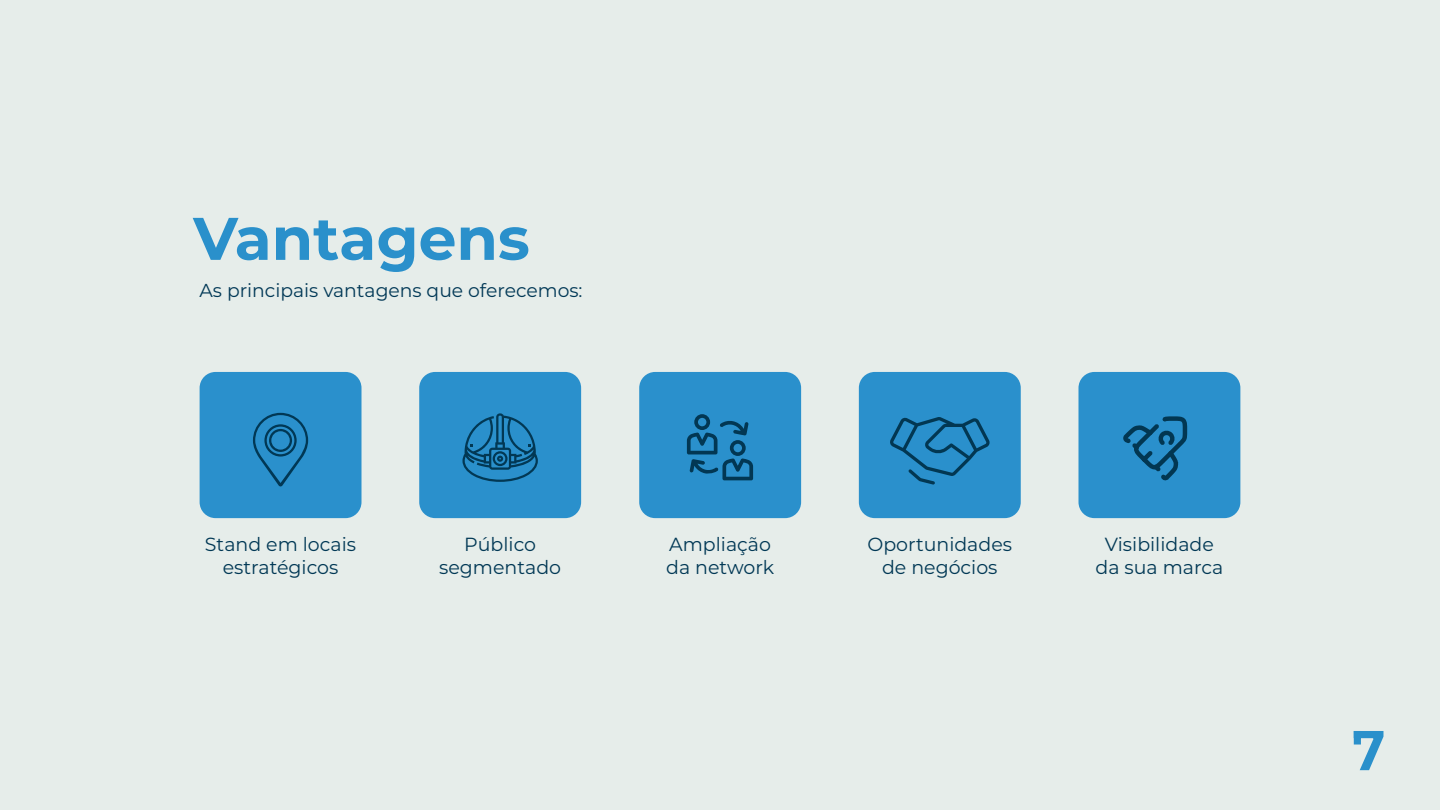
<style>
.page{position:relative;width:1440px;height:810px;background:#e6edea}
.page>*{position:absolute;margin:0;border:0;box-sizing:border-box;transform-origin:0 0}
.t1{font:700 60px "Montserrat";color:#2a90cb}
.t2{font:700 53.7px "Sora";color:#2a90cb}
.t3{font:18.98px/22.8px "Montserrat";color:#013855;text-align:center}
.t4{font:18.75px "Montserrat";color:#013856}
</style>
<div class="page">
<div style="left:200px;top:372px;width:162px;height:146px;background:#2a90cc;border-radius:16px"></div>
<div style="left:419px;top:372px;width:162px;height:146px;background:#2a90cc;border-radius:16px"></div>
<div style="left:639px;top:372px;width:162px;height:146px;background:#2a90cc;border-radius:16px"></div>
<div style="left:859px;top:372px;width:162px;height:146px;background:#2a90cc;border-radius:16px"></div>
<div style="left:1079px;top:372px;width:161px;height:146px;background:#2a90cc;border-radius:16px"></div>
<svg style="left:253px;top:413px;width:55px;height:73px"></svg>
<svg style="left:462px;top:413px;width:76px;height:69px"></svg>
<svg style="left:687px;top:414px;width:66px;height:66px"></svg>
<svg style="left:890px;top:417px;width:100px;height:68px"></svg>
<svg style="left:1123px;top:416px;width:64px;height:65px"></svg>
<h1 class="t1" style="left:193px;top:195px;width:338px">Vantagens</h1>
<p class="t4" style="left:200px;top:278px;width:385px">As principais vantagens que oferecemos:</p>
<p class="t3" style="left:205px;top:532px;width:153px">Stand em locais estratégicos</p>
<p class="t3" style="left:439px;top:532px;width:123px">Público segmentado</p>
<p class="t3" style="left:666px;top:532px;width:110px;text-align:left">Ampliação da network</p>
<p class="t3" style="left:867px;top:532px;width:146px">Oportunidades de negócios</p>
<p class="t3" style="left:1096px;top:532px;width:129px">Visibilidade da sua marca</p>
<h2 class="t2" style="left:1352px;top:707px;width:34px">7</h2>
</div>
